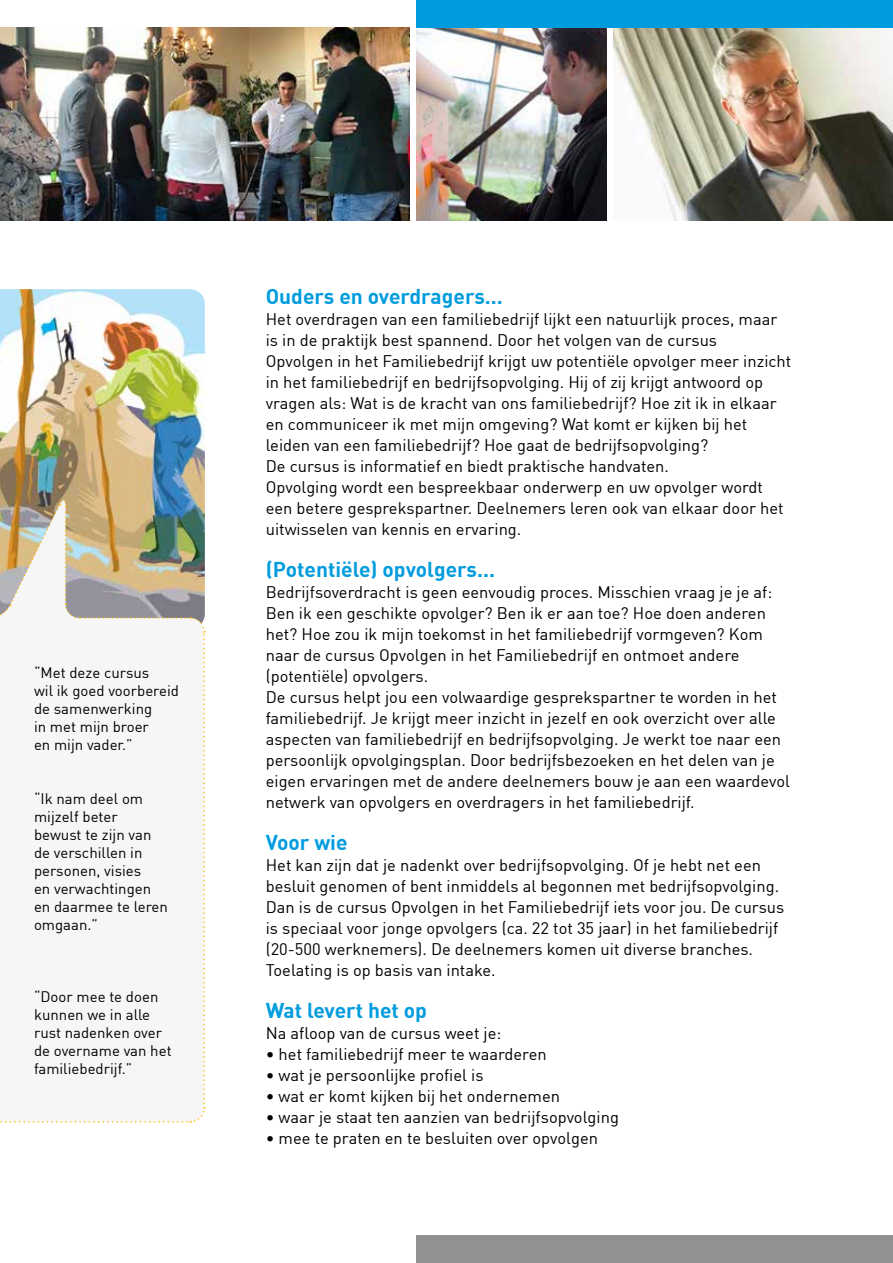
<style>
.page{position:relative;width:893px;height:1263px;background:#fff}
.page>*{position:absolute;margin:0;border:0;box-sizing:border-box;transform-origin:0 0}
.t1{font:700 21px "DIN";color:#009cde}
.t2{font:16.5px/21px "DIN";color:#000}
.t3{font:15px/18px "DIN";color:#000}
</style>
<div class="page">
<img style="left:0;top:289px;width:205px;height:210px">
<svg style="left:0;top:499px;width:206px;height:624px"></svg>
<img style="left:0;top:27px;width:409px;height:194px">
<img style="left:613px;top:27px;width:280px;height:194px">
<img style="left:417px;top:27px;width:190px;height:194px">
<div style="left:417px;top:1236px;width:476px;height:27px;background:#939190"></div>
<div style="left:417px;top:0;width:476px;height:27px;background:#009cde"></div>
<p class="t3" style="left:34px;top:663px;width:146px">“Met deze cursus<br>wil ik goed voorbereid de samenwerking<br>in met mijn broer<br>en mijn vader.”</p>
<p class="t3" style="left:34px;top:789px;width:135px">“Ik nam deel om mijzelf beter bewust te zijn van de verschillen in personen, visies<br>en verwachtingen en daarmee te leren omgaan.”</p>
<p class="t3" style="left:34px;top:987px;width:139px">“Door mee te doen kunnen we in alle rust nadenken over de overname van het familiebedrijf.”</p>
<p class="t1" style="left:266px;top:283px;width:239px">Ouders en overdragers...</p>
<p class="t2" style="left:266px;top:308px;width:527px">Het overdragen van een familiebedrijf lijkt een natuurlijk proces, maar is in de praktijk best spannend. Door het volgen van de cursus<br>Opvolgen in het Familiebedrijf krijgt uw potentiële opvolger meer inzicht in het familiebedrijf en bedrijfsopvolging. Hij of zij krijgt antwoord op vragen als: Wat is de kracht van ons familiebedrijf? Hoe zit ik in elkaar en communiceer ik met mijn omgeving? Wat komt er kijken bij het leiden van een familiebedrijf? Hoe gaat de bedrijfsopvolging?<br>De cursus is informatief en biedt praktische handvaten.<br>Opvolging wordt een bespreekbaar onderwerp en uw opvolger wordt een betere gesprekspartner. Deelnemers leren ook van elkaar door het uitwisselen van kennis en ervaring.</p>
<p class="t1" style="left:266px;top:556px;width:231px">(Potentiële) opvolgers...</p>
<p class="t2" style="left:266px;top:581px;width:526px">Bedrijfsoverdracht is geen eenvoudig proces. Misschien vraag je je af:<br>Ben ik een geschikte opvolger? Ben ik er aan toe? Hoe doen anderen het? Hoe zou ik mijn toekomst in het familiebedrijf vormgeven? Kom naar de cursus Opvolgen in het Familiebedrijf en ontmoet andere (potentiële) opvolgers.<br>De cursus helpt jou een volwaardige gesprekspartner te worden in het familiebedrijf. Je krijgt meer inzicht in jezelf en ook overzicht over alle aspecten van familiebedrijf en bedrijfsopvolging. Je werkt toe naar een persoonlijk opvolgingsplan. Door bedrijfsbezoeken en het delen van je eigen ervaringen met de andere deelnemers bouw je aan een waardevol netwerk van opvolgers en overdragers in het familiebedrijf.</p>
<p class="t1" style="left:266px;top:829px;width:83px">Voor wie</p>
<p class="t2" style="left:266px;top:854px;width:520px">Het kan zijn dat je nadenkt over bedrijfsopvolging. Of je hebt net een besluit genomen of bent inmiddels al begonnen met bedrijfsopvolging.<br>Dan is de cursus Opvolgen in het Familiebedrijf iets voor jou. De cursus is speciaal voor jonge opvolgers (ca. 22 tot 35 jaar) in het familiebedrijf (20-500 werknemers). De deelnemers komen uit diverse branches.<br>Toelating is op basis van intake.</p>
<p class="t1" style="left:266px;top:997px;width:163px">Wat levert het op</p>
<p class="t2" style="left:266px;top:1022px;width:237px">Na afloop van de cursus weet je:</p>
<p class="t2" style="left:266px;top:1043px;width:282px">• het familiebedrijf meer te waarderen</p>
<p class="t2" style="left:266px;top:1064px;width:219px">• wat je persoonlijke profiel is</p>
<p class="t2" style="left:266px;top:1085px;width:296px">• wat er komt kijken bij het ondernemen</p>
<p class="t2" style="left:266px;top:1106px;width:355px">• waar je staat ten aanzien van bedrijfsopvolging</p>
<p class="t2" style="left:266px;top:1127px;width:334px">• mee te praten en te besluiten over opvolgen</p>
</div>
